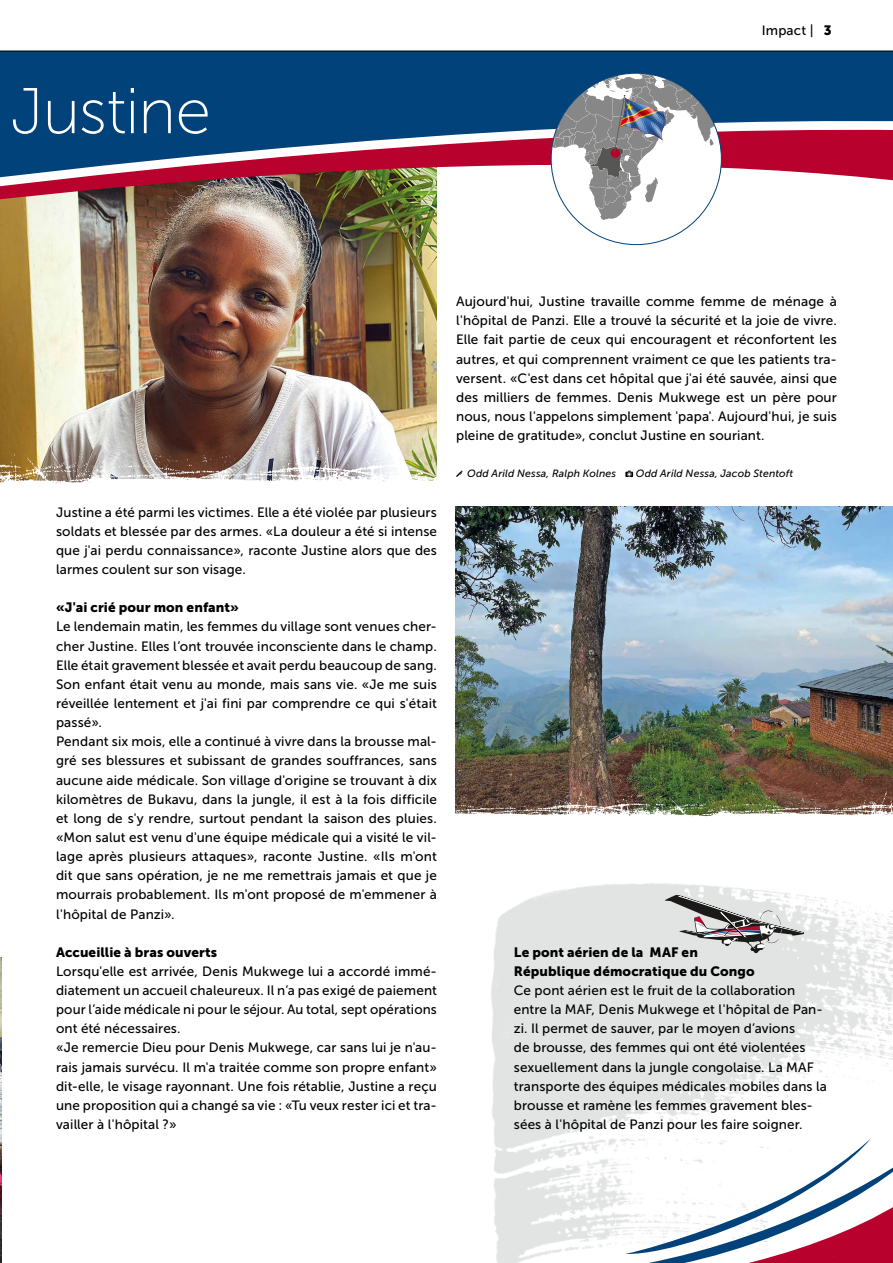
<style>
.page{position:relative;width:893px;height:1263px;background:#fff}
.page>*{position:absolute;margin:0;border:0;box-sizing:border-box;transform-origin:0 0}
.t1{font:64.5px "Museo Sans 100";letter-spacing:-.015em;color:#fff}
.t2{font:13.5px/19.2px "Museo Sans 500";letter-spacing:.01em;color:#000}
.t3{font:13.5px/19.2px "Museo Sans 900";letter-spacing:.005em;color:#000}
.t4{font:italic 10.5px "Museo Sans 500";letter-spacing:.015em;color:#000}
.s1{font-family:"Museo Sans 900"}
</style>
<div class="page">
<img style="left:0;top:277px;width:437px;height:168px">
<img style="left:455px;top:506px;width:438px;height:274px">
<div style="left:0;top:51px;width:893px;height:73px;background:#004279"></div>
<img style="left:0;top:124px;width:893px;height:153px">
<div style="left:551px;top:73px;width:170px;height:172px;background:#fff;border-radius:50%"></div>
<svg style="left:551px;top:73px;width:170px;height:147px"></svg>
<img style="left:0;top:958px;width:1px;height:305px">
<img style="left:671px;top:780px;width:222px;height:37px">
<img style="left:0;top:445px;width:437px;height:38px">
<img style="left:455px;top:780px;width:216px;height:36px">
<svg style="left:456px;top:470px;width:7px;height:7px"></svg>
<svg style="left:625px;top:471px;width:8px;height:6px"></svg>
<img style="left:491px;top:883px;width:402px;height:380px">
<svg style="left:665px;top:895px;width:140px;height:58px;background:#bcb9ba"></svg>
<svg style="left:570px;top:1138px;width:323px;height:125px"></svg>
<svg style="left:0;top:50px;width:893px;height:1px"></svg>
<h1 class="t1" style="left:10px;top:77px;width:202px">Justine</h1>
<p class="t2" style="left:762px;top:21px;width:71px">Impact | <span class="s1">3</span></p>
<p class="t2" style="left:56px;top:502px;width:382px;text-align:justify">Justine a été parmi les victimes. Elle a été violée par plusieurs soldats et blessée par des armes. «La douleur a été si intense que j'ai perdu connaissance», raconte Justine alors que des larmes coulent sur son visage.</p>
<p class="t3" style="left:56px;top:598px;width:184px">«J'ai crié pour mon enfant»</p>
<p class="t2" style="left:56px;top:617px;width:382px">Le lendemain matin, les femmes du village sont venues cher&shy;cher Justine. Elles l’ont trouvée inconsciente dans le champ.<br>Elle était gravement blessée et avait perdu beaucoup de sang.<br>Son enfant était venu au monde, mais sans vie. «Je me suis réveillée lentement et j'ai fini par comprendre ce qui s'était passé».<br>Pendant six mois, elle a continué à vivre dans la brousse mal&shy;gré ses blessures et subissant de grandes souffrances, sans aucune aide médicale. Son village d'origine se trouvant à dix kilomètres de Bukavu, dans la jungle, il est à la fois difficile et long de s'y rendre, surtout pendant la saison des pluies. «Mon salut est venu d'une équipe médicale qui a visité le vil&shy;lage après plusieurs attaques», raconte Justine. «Ils m'ont dit que sans opération, je ne me remettrais jamais et que je mourrais probablement. Ils m'ont proposé de m'emmener à l'hôpital de Panzi».</p>
<p class="t3" style="left:56px;top:942px;width:163px">Accueillie à bras ouverts</p>
<p class="t2" style="left:56px;top:962px;width:382px">Lorsqu'elle est arrivée, Denis Mukwege lui a accordé immé&shy;diatement un accueil chaleureux. Il n’a pas exigé de paiement pour l’aide médicale ni pour le séjour. Au total, sept opérations ont été nécessaires.<br>«Je remercie Dieu pour Denis Mukwege, car sans lui je n'au&shy;rais jamais survécu. Il m'a traitée comme son propre enfant» dit-elle, le visage rayonnant. Une fois rétablie, Justine a reçu une proposition qui a changé sa vie : «Tu veux rester ici et tra&shy;vailler à l'hôpital ?»</p>
<p class="t2" style="left:456px;top:292px;width:382px;text-align:justify">Aujourd'hui, Justine travaille comme femme de ménage à l'hôpital de Panzi. Elle a trouvé la sécurité et la joie de vivre.<br>Elle fait partie de ceux qui encouragent et réconfortent les autres, et qui comprennent vraiment ce que les patients tra&shy;versent. «C'est dans cet hôpital que j'ai été sauvée, ainsi que des milliers de femmes. Denis Mukwege est un père pour nous, nous l'appelons simplement 'papa'. Aujourd'hui, je suis pleine de gratitude», conclut Justine en souriant.</p>
<p class="t4" style="left:467px;top:468px;width:150px">Odd Arild Nessa, Ralph Kolnes</p>
<p class="t4" style="left:636px;top:468px;width:159px">Odd Arild Nessa, Jacob Stentoft</p>
<p class="t3" style="left:514px;top:942px;width:242px">Le pont aérien de la MAF en<br>République démocratique du Congo</p>
<p class="t2" style="left:514px;top:981px;width:315px">Ce pont aérien est le fruit de la collaboration entre la MAF, Denis Mukwege et l'hôpital de Pan&shy;zi. Il permet de sauver, par le moyen d’avions<br>de brousse, des femmes qui ont été violentées sexuellement dans la jungle congolaise. La MAF transporte des équipes médicales mobiles dans la brousse et ramène les femmes gravement bles&shy;sées à l'hôpital de Panzi pour les faire soigner.</p>
</div>
